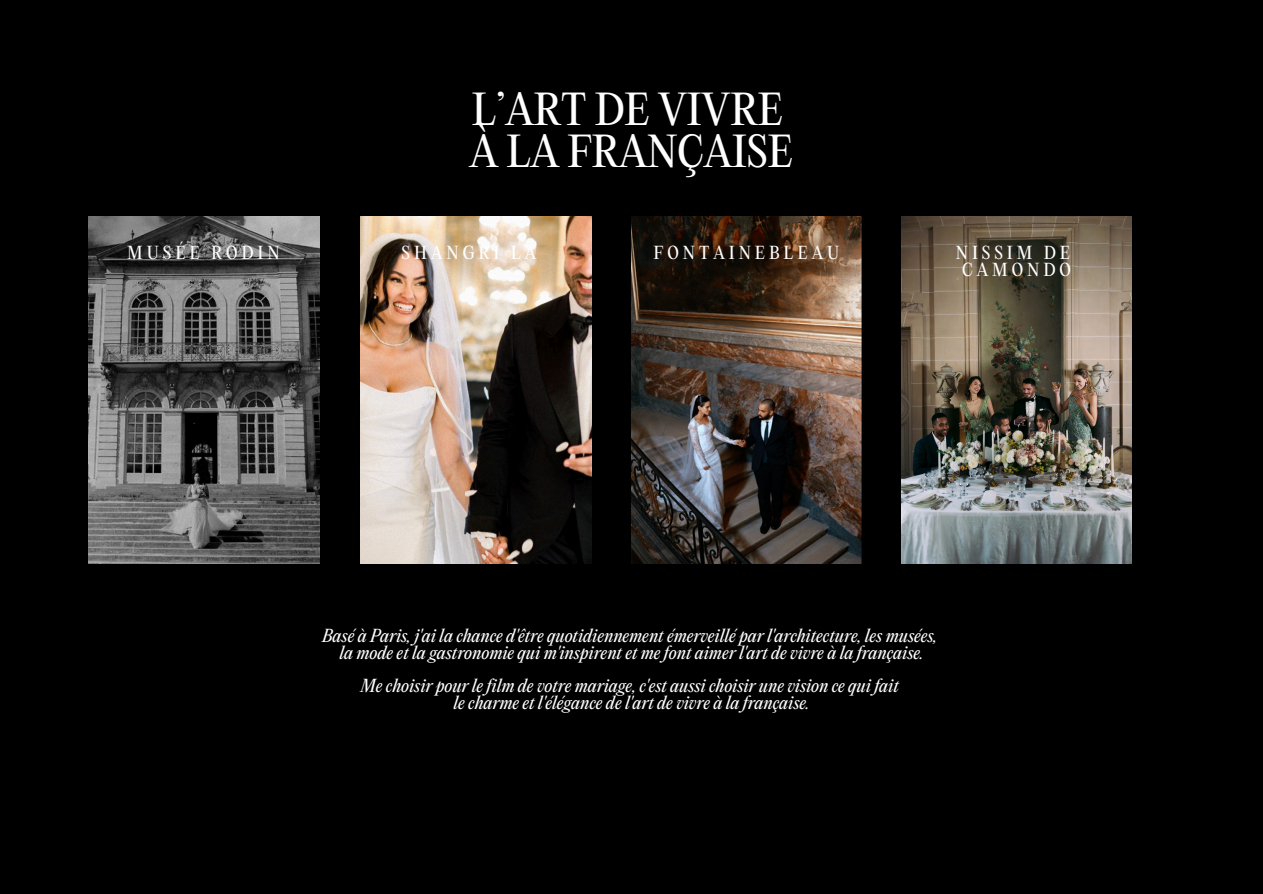
<style>
.page{position:relative;width:1263px;height:894px;background:#fff}
.page>*{position:absolute;margin:0;border:0;box-sizing:border-box;transform-origin:0 0}
.t1{font:40.5px/41.7px "PP Editorial New";color:#fff}
.t2{font:italic 16.5px "PP Editorial New";color:#fff}
.t3{font:16.5px/16.8px "PP Editorial New";letter-spacing:.24em;color:#fff;text-align:center}
</style>
<div class="page">
<div style="left:0;top:0;width:1263px;height:893px;background:#000"></div>
<img style="left:361px;top:216px;width:230px;height:347px">
<img style="left:631px;top:216px;width:231px;height:347px">
<img style="left:901px;top:216px;width:231px;height:347px">
<img style="left:88px;top:216px;width:232px;height:347px">
<p class="t1" style="left:470px;top:93px;width:324px">L’ART DE VIVRE<br>À LA FRANÇAISE</p>
<h2 class="t3" style="left:127px;top:246px;width:154px">MUSÉE RODIN</h2>
<p class="t3" style="left:402px;top:246px;width:136px">SHANGRI LA</p>
<p class="t3" style="left:654px;top:246px;width:187px">FONTAINEBLEAU</p>
<h2 class="t3" style="left:956px;top:246px;width:117px">NISSIM DE<br>CAMONDO</h2>
<p class="t2" style="left:322px;top:627px;width:616px">Basé à Paris, j'ai la chance d'être quotidiennement émerveillé par l'architecture, les musées,</p>
<h2 class="t2" style="left:339px;top:644px;width:585px">la mode et la gastronomie qui m'inspirent et me font aimer l'art de vivre à la française.</h2>
<p class="t2" style="left:361px;top:677px;width:540px">Me choisir pour le film de votre mariage, c'est aussi choisir une vision ce qui fait</p>
<p class="t2" style="left:453px;top:694px;width:358px">le charme et l'élégance de l'art de vivre à la française.</p>
</div>
